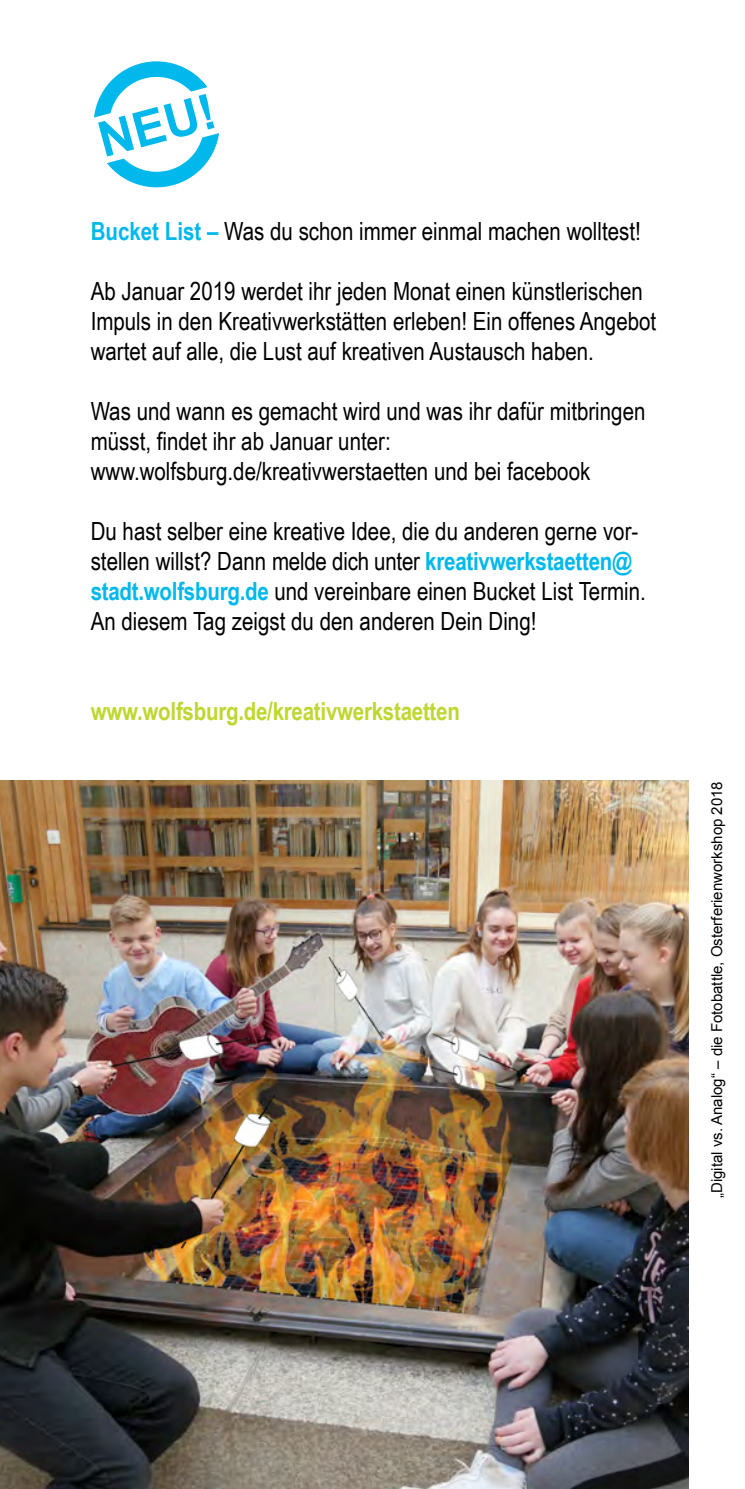
<style>
.page{position:relative;width:745px;height:1489px;background:#fff}
.page>*{position:absolute;margin:0;border:0;box-sizing:border-box;transform-origin:0 0}
.t1{font:700 48.75px "Arial";color:#00b8ec}
.t2{font:25px/30px "Arial Narrow";color:#000}
.t3{font:700 25px "Arial Narrow";letter-spacing:-.01em;color:#bfd730}
.t4{font:15px "Arial";color:#000}
.s1{font-weight:700;color:#00b8ec}
</style>
<div class="page">
<img style="left:0;top:780px;width:688px;height:708px">
<svg style="left:94px;top:61px;width:125px;height:127px"></svg>
<h1 class="t1" style="left:91px;top:110px;width:121px;rotate:-15deg">NEU!</h1>
<p class="t2" style="left:91px;top:216px;width:551px"><span class="s1">Bucket List –</span> Was du schon immer einmal machen wolltest!</p>
<p class="t2" style="left:91px;top:276px;width:566px">Ab Januar 2019 werdet ihr jeden Monat einen künstlerischen<br>Impuls in den Kreativwerkstätten erleben! Ein offenes Angebot wartet auf alle, die Lust auf kreativen Austausch haben.</p>
<p class="t2" style="left:91px;top:396px;width:556px">Was und wann es gemacht wird und was ihr dafür mitbringen müsst, findet ihr ab Januar unter: www.wolfsburg.de/kreativwerstaetten und bei facebook</p>
<p class="t2" style="left:91px;top:516px;width:556px">Du hast selber eine kreative Idee, die du anderen gerne vor&shy;stellen willst? Dann melde dich unter <span class="s1">kreativwerkstaetten@ stadt.wolfsburg.de</span> und vereinbare einen Bucket List Termin.<br>An diesem Tag zeigst du den anderen Dein Ding!</p>
<p class="t3" style="left:91px;top:697px;width:370px">www.wolfsburg.de/kreativwerkstaetten</p>
<p class="t4" style="left:706px;top:1198px;width:418px;rotate:-90deg">„Digital vs. Analog“ – die Fotobattle, Osterferienworkshop 2018</p>
</div>
